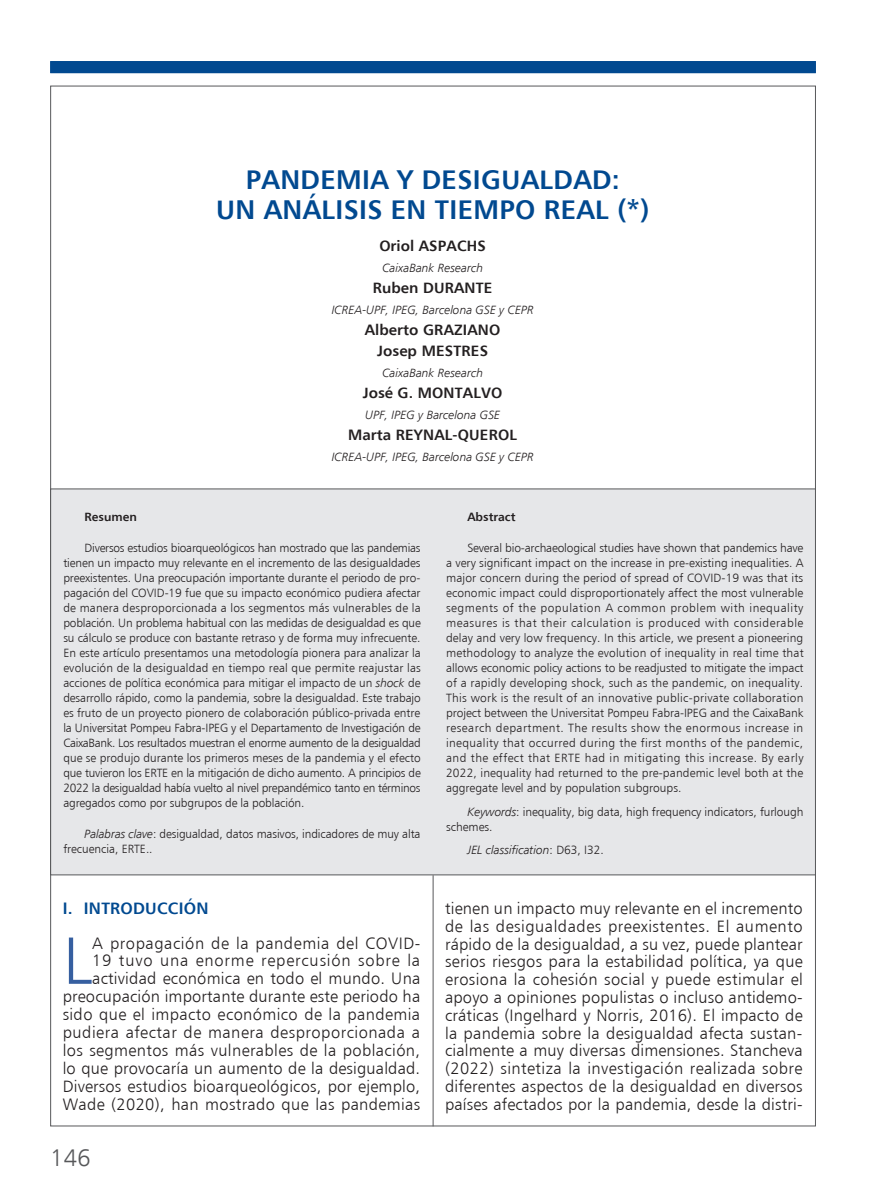
<style>
.page{position:relative;width:893px;height:1191px;background:#fff}
.page>*{position:absolute;margin:0;border:0;box-sizing:border-box;transform-origin:0 0}
.t1{font:66.6px "Humanist 777 BT Light B";color:#365fa0}
.t2{font:27px/30px "Humanist 777 BT Bold B";letter-spacing:.015em;color:#014990;text-align:center}
.t3{font:24px "Humanist 777 BT Light B";color:#57585a}
.t4{font:16.5px/17.9px "Humanist 777 BT Light B";letter-spacing:.02em;color:#231f20;text-align:justify}
.t5{font:16.5px "Humanist 777 BT Bold B";letter-spacing:.015em;color:#014990}
.t6{font:15px/21px "Humanist 777 BT Bold B";letter-spacing:.015em;color:#231f20;text-align:center}
.t7{font:12px/15px "Humanist 777 BT Light B";letter-spacing:-.005em;color:#231f20;text-align:justify}
.t8{font:12px "Humanist 777 BT Light Italic B";color:#231f20}
.t9{font:12px "Humanist 777 BT Bold B";color:#231f20}
.s1{font-family:"Humanist 777 BT Light Italic B"}
.s2{font-family:"Humanist 777 BT Light B"}
</style>
<div class="page">
<div style="left:50px;top:61px;width:766px;height:12px;background:#014990"></div>
<hr style="left:433px;top:875px;width:1px;height:251px;background:#57585a">
<div style="left:51px;top:489px;width:764px;height:386px;background:#e6e7e9"></div>
<h2 class="t2" style="left:216px;top:164px;width:435px">PANDEMIA Y DESIGUALDAD:<br>UN ANÁLISIS EN TIEMPO REAL (*)</h2>
<p class="t6" style="left:379px;top:235px;width:108px">Oriol ASPACHS</p>
<p class="t8" style="left:382px;top:261px;width:102px">CaixaBank Research</p>
<p class="t6" style="left:373px;top:277px;width:121px">Ruben DURANTE</p>
<p class="t8" style="left:332px;top:303px;width:203px">ICREA-UPF, IPEG, Barcelona GSE y CEPR</p>
<p class="t6" style="left:365px;top:319px;width:137px">Alberto GRAZIANO<br>Josep MESTRES</p>
<p class="t8" style="left:382px;top:366px;width:102px">CaixaBank Research</p>
<p class="t6" style="left:363px;top:382px;width:141px">José G. MONTALVO</p>
<p class="t8" style="left:365px;top:408px;width:136px">UPF, IPEG y Barcelona GSE</p>
<p class="t6" style="left:348px;top:424px;width:170px">Marta REYNAL-QUEROL</p>
<p class="t8" style="left:332px;top:450px;width:203px">ICREA-UPF, IPEG, Barcelona GSE y CEPR</p>
<p class="t9" style="left:85px;top:509px;width:54px">Resumen</p>
<p class="t7" style="left:63px;top:540px;width:359px;text-indent:21px">Diversos estudios bioarqueológicos han mostrado que las pandemias tienen un impacto muy relevante en el incremento de las desigualdades preexistentes. Una preocupación importante durante el periodo de pro&shy;pagación del COVID-19 fue que su impacto económico pudiera afectar de manera desproporcionada a los segmentos más vulnerables de la población. Un problema habitual con las medidas de desigualdad es que su cálculo se produce con bastante retraso y de forma muy infrecuente.<br>En este artículo presentamos una metodología pionera para analizar la evolución de la desigualdad en tiempo real que permite reajustar las acciones de política económica para mitigar el impacto de un <span class="s1">shock</span> de desarrollo rápido, como la pandemia, sobre la desigualdad. Este trabajo es fruto de un proyecto pionero de colaboración público-privada entre la Universitat Pompeu Fabra-IPEG y el Departamento de Investigación de CaixaBank. Los resultados muestran el enorme aumento de la desigualdad que se produjo durante los primeros meses de la pandemia y el efecto que tuvieron los ERTE en la mitigación de dicho aumento. A principios de 2022 la desigualdad había vuelto al nivel prepandémico tanto en términos agregados como por subgrupos de la población.</p>
<p class="t7" style="left:63px;top:826px;width:359px;text-indent:21px"><span class="s1">Palabras clave</span>: desigualdad, datos masivos, indicadores de muy alta frecuencia, ERTE..</p>
<h3 class="t5" style="left:63px;top:898px;width:147px">I. INTRODUCCIÓN</h3>
<h1 class="t1" style="left:63px;top:920px;width:30px">L</h1>
<p class="t4" style="left:63px;top:934px;width:359px;text-align:right">A propagación de la pandemia del COVID-<br>19 tuvo una enorme repercusión sobre la actividad económica en todo el mundo. Una preocupación importante durante este periodo ha sido que el impacto económico de la pandemia pudiera afectar de manera desproporcionada a los segmentos más vulnerables de la población, lo que provocaría un aumento de la desigualdad.<br>Diversos estudios bioarqueológicos, por ejemplo, Wade (2020), han mostrado que las pandemias</p>
<h3 class="t3" style="left:50px;top:1143px;width:42px">146</h3>
<p class="t9" style="left:467px;top:509px;width:50px">Abstract</p>
<p class="t7" style="left:446px;top:540px;width:359px;text-indent:21px">Several bio-archaeological studies have shown that pandemics have a very significant impact on the increase in pre-existing inequalities. A major concern during the period of spread of COVID-19 was that its economic impact could disproportionately affect the most vulnerable segments of the population A common problem with inequality measures is that their calculation is produced with considerable delay and very low frequency. In this article, we present a pioneering methodology to analyze the evolution of inequality in real time that allows economic policy actions to be readjusted to mitigate the impact of a rapidly developing shock, such as the pandemic, on inequality.<br>This work is the result of an innovative public-private collaboration project between the Universitat Pompeu Fabra-IPEG and the CaixaBank research department. The results show the enormous increase in inequality that occurred during the first months of the pandemic, and the effect that ERTE had in mitigating this increase. By early 2022, inequality had returned to the pre-pandemic level both at the aggregate level and by population subgroups.</p>
<p class="t7" style="left:446px;top:804px;width:359px;text-indent:21px"><span class="s1">Keywords</span>: inequality, big data, high frequency indicators, furlough schemes.</p>
<p class="t8" style="left:467px;top:842px;width:138px">JEL classification<span class="s2">: D63, I32.</span></p>
<p class="t4" style="left:445px;top:899px;width:359px">tienen un impacto muy relevante en el incremento de las desigualdades preexistentes. El aumento rápido de la desigualdad, a su vez, puede plantear serios riesgos para la estabilidad política, ya que erosiona la cohesión social y puede estimular el apoyo a opiniones populistas o incluso antidemo&shy;cráticas (Ingelhard y Norris, 2016). El impacto de la pandemia sobre la desigualdad afecta sustan&shy;cialmente a muy diversas dimensiones. Stancheva (2022) sintetiza la investigación realizada sobre diferentes aspectos de la desigualdad en diversos países afectados por la pandemia, desde la distri-</p>
</div>
